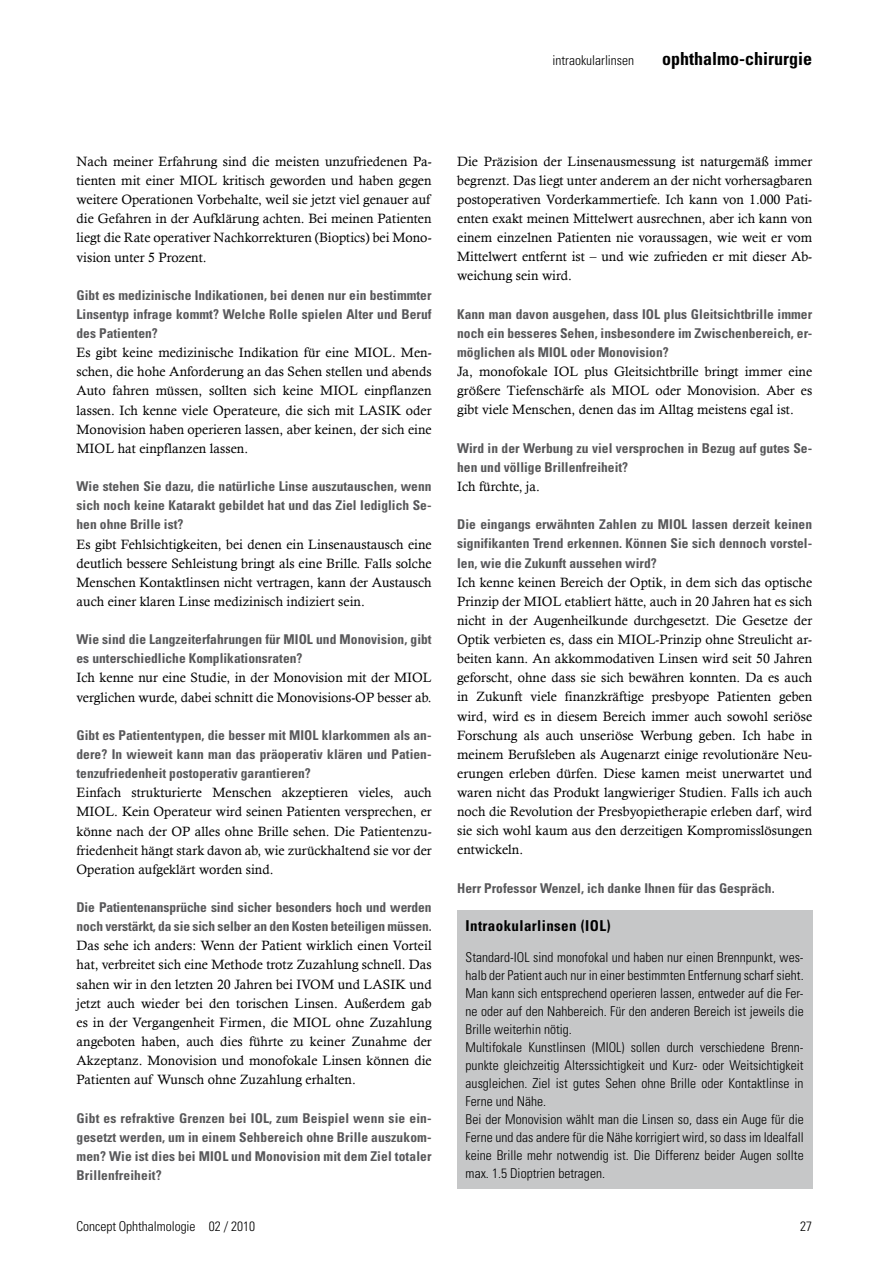
<style>
.page{position:relative;width:893px;height:1263px;background:#fff}
.page>*{position:absolute;margin:0;border:0;box-sizing:border-box;transform-origin:0 0}
.t1{font:700 condensed 18px "Univers";color:#000}
.t2{font:700 condensed 15px "Univers";letter-spacing:.025em;color:#000}
.t3{font:13.5px/19.2px "Calisto";color:#000;text-align:justify}
.t4{font:700 condensed 13.5px/19.2px "Univers";color:#58585a;text-align:justify}
.t5{font:300 condensed 13.5px/18px "Univers";color:#000}
</style>
<div class="page">
<div style="left:457px;top:910px;width:355px;height:278px;background:#c6c7c8"></div>
<p class="t5" style="left:552px;top:51px;width:83px">intraokularlinsen</p>
<h1 class="t1" style="left:662px;top:48px;width:151px">ophthalmo-chirurgie</h1>
<p class="t3" style="left:77px;top:151px;width:357px">Nach meiner Erfahrung sind die meisten unzufriedenen Pa&shy;tienten mit einer MIOL kritisch geworden und haben gegen weitere Operationen Vorbehalte, weil sie jetzt viel genauer auf die Gefahren in der Aufklärung achten. Bei meinen Patienten liegt die Rate operativer Nachkorrekturen (Bioptics) bei Mono&shy;vision unter 5 Prozent.</p>
<p class="t4" style="left:77px;top:285px;width:357px">Gibt es medizinische Indikationen, bei denen nur ein bestimmter Linsentyp infrage kommt? Welche Rolle spielen Alter und Beruf des Patienten?</p>
<p class="t3" style="left:77px;top:343px;width:357px">Es gibt keine medizinische Indikation für eine MIOL. Men&shy;schen, die hohe Anforderung an das Sehen stellen und abends Auto fahren müssen, sollten sich keine MIOL einpflanzen lassen. Ich kenne viele Operateure, die sich mit LASIK oder Monovision haben operieren lassen, aber keinen, der sich eine MIOL hat einpflanzen lassen.</p>
<p class="t4" style="left:77px;top:476px;width:357px">Wie stehen Sie dazu, die natürliche Linse auszutauschen, wenn sich noch keine Katarakt gebildet hat und das Ziel lediglich Se&shy;hen ohne Brille ist?</p>
<p class="t3" style="left:77px;top:534px;width:357px">Es gibt Fehlsichtigkeiten, bei denen ein Linsenaustausch eine deutlich bessere Sehleistung bringt als eine Brille. Falls solche Menschen Kontaktlinsen nicht vertragen, kann der Austausch auch einer klaren Linse medizinisch indiziert sein.</p>
<p class="t4" style="left:77px;top:629px;width:357px">Wie sind die Langzeiterfahrungen für MIOL und Monovision, gibt es unterschiedliche Komplikationsraten?</p>
<p class="t3" style="left:77px;top:668px;width:357px">Ich kenne nur eine Studie, in der Monovision mit der MIOL verglichen wurde, dabei schnitt die Monovisions-OP besser ab.</p>
<p class="t4" style="left:77px;top:725px;width:357px">Gibt es Patiententypen, die besser mit MIOL klarkommen als an&shy;dere? In wieweit kann man das präoperativ klären und Patien&shy;tenzufriedenheit postoperativ garantieren?</p>
<p class="t3" style="left:77px;top:783px;width:357px">Einfach strukturierte Menschen akzeptieren vieles, auch MIOL. Kein Operateur wird seinen Patienten versprechen, er könne nach der OP alles ohne Brille sehen. Die Patientenzu&shy;friedenheit hängt stark davon ab, wie zurückhaltend sie vor der Operation aufgeklärt worden sind.</p>
<p class="t4" style="left:77px;top:897px;width:357px">Die Patientenansprüche sind sicher besonders hoch und werden noch verstärkt, da sie sich selber an den Kosten beteiligen müssen.</p>
<p class="t3" style="left:77px;top:936px;width:357px">Das sehe ich anders: Wenn der Patient wirklich einen Vorteil hat, verbreitet sich eine Methode trotz Zuzahlung schnell. Das sahen wir in den letzten 20 Jahren bei IVOM und LASIK und jetzt auch wieder bei den torischen Linsen. Außerdem gab es in der Vergangenheit Firmen, die MIOL ohne Zuzahlung angeboten haben, auch dies führte zu keiner Zunahme der Akzeptanz. Monovision und monofokale Linsen können die Patienten auf Wunsch ohne Zuzahlung erhalten.</p>
<p class="t4" style="left:77px;top:1108px;width:357px">Gibt es refraktive Grenzen bei IOL, zum Beispiel wenn sie ein&shy;gesetzt werden, um in einem Sehbereich ohne Brille auszukom&shy;men? Wie ist dies bei MIOL und Monovision mit dem Ziel totaler Brillenfreiheit?</p>
<p class="t5" style="left:77px;top:1217px;width:180px">Concept Ophthalmologie 02 / 2010</p>
<p class="t3" style="left:457px;top:151px;width:357px">Die Präzision der Linsenausmessung ist naturgemäß immer begrenzt. Das liegt unter anderem an der nicht vorhersagbaren postoperativen Vorderkammertiefe. Ich kann von 1.000 Pati&shy;enten exakt meinen Mittelwert ausrechnen, aber ich kann von einem einzelnen Patienten nie voraussagen, wie weit er vom Mittelwert entfernt ist – und wie zufrieden er mit dieser Ab&shy;weichung sein wird.</p>
<p class="t4" style="left:457px;top:304px;width:357px">Kann man davon ausgehen, dass IOL plus Gleitsichtbrille immer noch ein besseres Sehen, insbesondere im Zwischenbereich, er&shy;möglichen als MIOL oder Monovision?</p>
<p class="t3" style="left:457px;top:362px;width:357px">Ja, monofokale IOL plus Gleitsichtbrille bringt immer eine größere Tiefenschärfe als MIOL oder Monovision. Aber es gibt viele Menschen, denen das im Alltag meistens egal ist.</p>
<p class="t4" style="left:457px;top:438px;width:357px">Wird in der Werbung zu viel versprochen in Bezug auf gutes Se&shy;hen und völlige Brillenfreiheit?</p>
<p class="t3" style="left:457px;top:477px;width:84px">Ich fürchte, ja.</p>
<p class="t4" style="left:457px;top:515px;width:357px">Die eingangs erwähnten Zahlen zu MIOL lassen derzeit keinen signifikanten Trend erkennen. Können Sie sich dennoch vorstel&shy;len, wie die Zukunft aussehen wird?</p>
<p class="t3" style="left:457px;top:572px;width:357px">Ich kenne keinen Bereich der Optik, in dem sich das optische Prinzip der MIOL etabliert hätte, auch in 20 Jahren hat es sich nicht in der Augenheilkunde durchgesetzt. Die Gesetze der Optik verbieten es, dass ein MIOL-Prinzip ohne Streulicht ar&shy;beiten kann. An akkommodativen Linsen wird seit 50 Jahren geforscht, ohne dass sie sich bewähren konnten. Da es auch in Zukunft viele finanzkräftige presbyope Patienten geben wird, wird es in diesem Bereich immer auch sowohl seriöse Forschung als auch unseriöse Werbung geben. Ich habe in meinem Berufsleben als Augenarzt einige revolutionäre Neu&shy;erungen erleben dürfen. Diese kamen meist unerwartet und waren nicht das Produkt langwieriger Studien. Falls ich auch noch die Revolution der Presbyopietherapie erleben darf, wird sie sich wohl kaum aus den derzeitigen Kompromisslösungen entwickeln.</p>
<p class="t4" style="left:457px;top:878px;width:319px">Herr Professor Wenzel, ich danke Ihnen für das Gespräch.</p>
<p class="t2" style="left:466px;top:917px;width:146px">Intraokularlinsen (IOL)</p>
<p class="t5" style="left:466px;top:948px;width:340px">Standard-IOL sind monofokal und haben nur einen Brennpunkt, wes&shy;halb der Patient auch nur in einer bestimmten Entfernung scharf sieht.<br>Man kann sich entsprechend operieren lassen, entweder auf die Fer&shy;ne oder auf den Nahbereich. Für den anderen Bereich ist jeweils die Brille weiterhin nötig.<br>Multifokale Kunstlinsen (MIOL) sollen durch verschiedene Brenn&shy;punkte gleichzeitig Alterssichtigkeit und Kurz- oder Weitsichtigkeit ausgleichen. Ziel ist gutes Sehen ohne Brille oder Kontaktlinse in Ferne und Nähe.<br>Bei der Monovision wählt man die Linsen so, dass ein Auge für die Ferne und das andere für die Nähe korrigiert wird, so dass im Idealfall keine Brille mehr notwendig ist. Die Differenz beider Augen sollte max. 1.5 Dioptrien betragen.</p>
<p class="t5" style="left:800px;top:1217px;width:13px">27</p>
</div>
